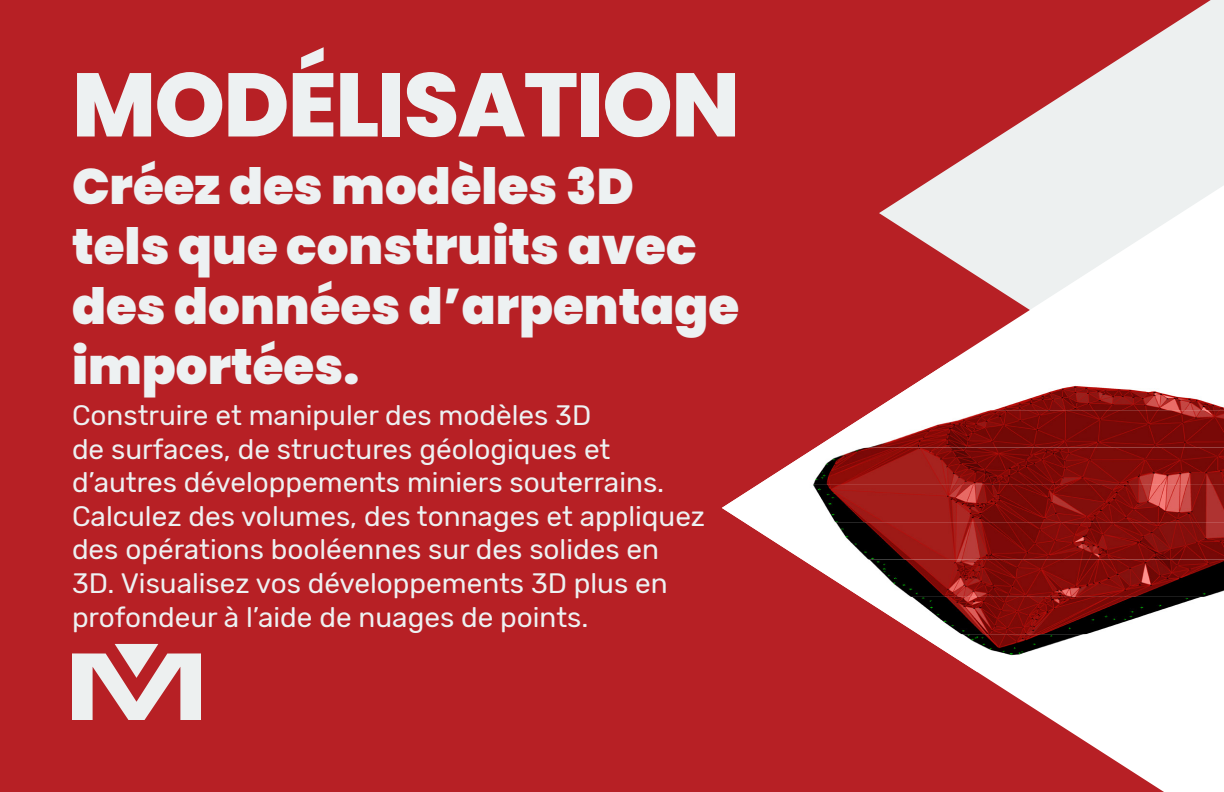
<style>
.page{position:relative;width:1224px;height:792px;background:#b72025}
.page>*{position:absolute;margin:0;border:0;box-sizing:border-box;transform-origin:0 0}
.t1{font:800 90px "Poppins";letter-spacing:-.02em;color:#edf1f2}
.t2{font:900 50px/60px "Poppins";color:#edf1f2}
.t3{font:28px/33.6px "Rubik";color:#edf1f2}
</style>
<div class="page">
<svg style="left:923px;top:0;width:301px;height:185px;fill:#edf0f0"></svg>
<svg style="left:757px;top:185px;width:467px;height:607px"></svg>
<img style="left:918px;top:634px;width:306px;height:38px">
<img style="left:860px;top:597px;width:364px;height:37px">
<img style="left:802px;top:560px;width:422px;height:37px">
<img style="left:744px;top:522px;width:480px;height:38px">
<img style="left:722px;top:485px;width:502px;height:37px">
<img style="left:758px;top:448px;width:466px;height:37px">
<img style="left:816px;top:410px;width:408px;height:38px">
<img style="left:874px;top:373px;width:350px;height:37px">
<div style="left:932px;top:361px;width:292px;height:12px;background:#fff"></div>
<svg style="left:72px;top:644px;width:129px;height:76px"></svg>
<p class="t1" style="left:72px;top:53px;width:670px">MODÉLISATION</p>
<p class="t2" style="left:72px;top:157px;width:563px">Créez des modèles 3D</p>
<p class="t2" style="left:72px;top:217px;width:669px">tels que construits avec des données d’arpentage</p>
<p class="t2" style="left:72px;top:337px;width:289px">importées.</p>
<p class="t3" style="left:72px;top:399px;width:521px">Construire et manipuler des modèles 3D</p>
<p class="t3" style="left:72px;top:433px;width:635px">de surfaces, de structures géologiques et d’autres développements miniers souterrains.<br>Calculez des volumes, des tonnages et appliquez des opérations booléennes sur des solides en 3D. Visualisez vos développements 3D plus en profondeur à l’aide de nuages de points.</p>
</div>
